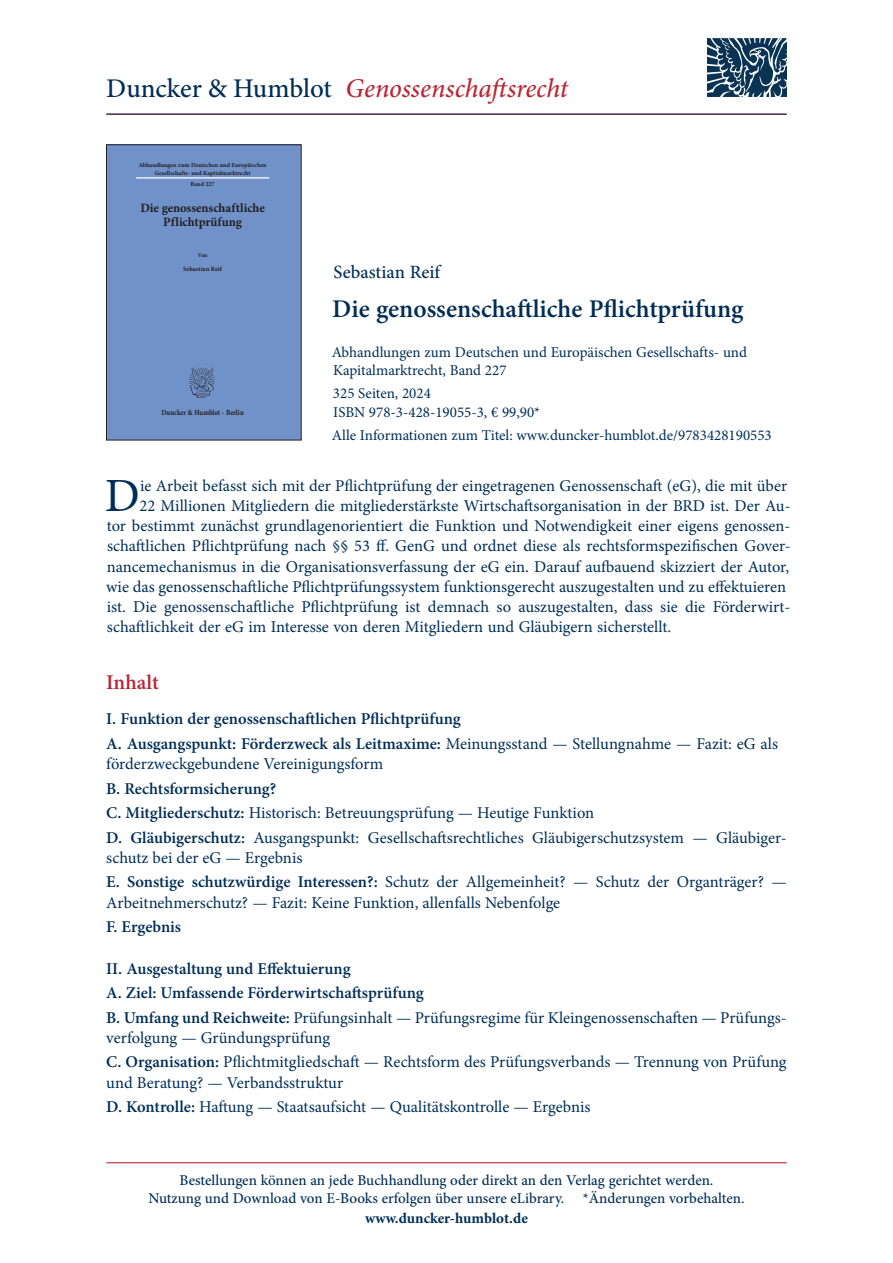
<style>
.page{position:relative;width:893px;height:1263px;background:#fff}
.page>*{position:absolute;margin:0;border:0;box-sizing:border-box;transform-origin:0 0}
.t1{font:47.7px "Minion Pro";color:#002d56}
.t2{font:italic 500 27px "Minion Pro";letter-spacing:-.005em;color:#b72837}
.t3{font:600 25.5px "Minion Pro";color:#002d56}
.t4{font:600 21px "Minion Pro";color:#b72837}
.t5{font:500 18.75px "Minion Pro";color:#002d56}
.t6{font:16.5px/24.5px "Minion Pro";color:#002d56}
.t7{font:600 16.5px/24.5px "Minion Pro";color:#002d56}
.t8{font:15px/18.8px "Minion Pro";color:#002d56}
.t9{font:500 15px/18px "Minion Pro";color:#002d56;text-align:center}
.t10{font:700 15px "Minion Pro";color:#002d56}
.t11{font:700 12.75px/14.2px "Minion Pro";letter-spacing:-.005em;color:#231f20;text-align:center}
.t12{font:700 7.8px "Minion Pro";letter-spacing:-.005em;color:#231f20;scale:.86 1}
.t13{font:700 6.45px "Minion Pro";letter-spacing:.005em;color:#231f20}
.t14{font:700 6.15px/7.2px "Minion Pro";color:#231f20;text-align:center}
.t15{font:700 5.7px "Minion Pro";color:#231f20}
.s1{font-style:normal;color:#002d56}
.s2{font-weight:400}
.s3{font-weight:600}
</style>
<div class="page">
<hr style="left:106px;top:1162px;width:681px;height:1px;background:#b72837">
<div style="left:106px;top:145px;width:195px;height:295px;background:#7192c9"></div>
<hr style="left:136px;top:177px;width:133px;height:2px;background:#fff">
<img style="left:189px;top:367px;width:26px;height:31px">
<div style="left:106px;top:145px;width:195px;height:295px;border:1px solid #231f20"></div>
<img style="left:707px;top:38px;width:79px;height:59px">
<hr style="left:106px;top:114px;width:681px;height:1px;background:#002d56">
<h2 class="t2" style="left:106px;top:70px;width:463px"><span class="s1">Duncker &amp; Humblot</span> Genossenschaftsrecht</h2>
<p class="t14" style="left:139px;top:162px;width:129px">Abhandlungen zum Deutschen und Europäischen<br>Gesellschafts- und Kapitalmarktrecht</p>
<p class="t14" style="left:191px;top:180px;width:26px">Band 227</p>
<p class="t11" style="left:140px;top:200px;width:126px">Die genossenschaftliche<br>Pflichtprüfung</p>
<p class="t15" style="left:198px;top:251px;width:11px">Von</p>
<p class="t13" style="left:183px;top:265px;width:40px">Sebastian Reif</p>
<p class="t12" style="left:161px;top:407px;width:97px">Duncker &amp; Humblot · Berlin</p>
<p class="t5" style="left:333px;top:260px;width:108px">Sebastian Reif</p>
<h3 class="t3" style="left:332px;top:291px;width:413px">Die genossenschaftliche Pflichtprüfung</h3>
<p class="t8" style="left:332px;top:343px;width:417px">Abhandlungen zum Deutschen und Europäischen Gesellschafts- und<br>Kapitalmarktrecht, Band 227</p>
<p class="t8" style="left:333px;top:384px;width:209px">325 Seiten, 2024<br>ISBN 978-3-428-19055-3, € 99,90*</p>
<p class="t8" style="left:332px;top:426px;width:442px">Alle Informationen zum Titel: www.duncker-humblot.de/9783428190553</p>
<h1 class="t1" style="left:105px;top:464px;width:37px">D</h1>
<p class="t6" style="left:140px;top:473px;width:648px">ie Arbeit befasst sich mit der Pflichtprüfung der eingetragenen Genossenschaft (eG), die mit über</p>
<p class="t6" style="left:140px;top:493px;width:653px">22 Millionen Mitgliedern die mitgliederstärkste Wirtschaftsorganisation in der BRD ist. Der Au-</p>
<p class="t6" style="left:107px;top:514px;width:685px">tor bestimmt zunächst grundlagenorientiert die Funktion und Notwendigkeit einer eigens genossen-</p>
<p class="t6" style="left:107px;top:534px;width:685px">schaftlichen Pflichtprüfung nach §§ 53 ff. GenG und ordnet diese als rechtsformspezifischen Gover-</p>
<p class="t6" style="left:107px;top:554px;width:684px">nancemechanismus in die Organisationsverfassung der eG ein. Darauf aufbauend skizziert der Autor,</p>
<p class="t6" style="left:106px;top:574px;width:681px">wie das genossenschaftliche Pflichtprüfungssystem funktionsgerecht auszugestalten und zu effektuieren</p>
<p class="t6" style="left:107px;top:595px;width:685px">ist. Die genossenschaftliche Pflichtprüfung ist demnach so auszugestalten, dass sie die Förderwirt-</p>
<p class="t6" style="left:107px;top:615px;width:566px">schaftlichkeit der eG im Interesse von deren Mitgliedern und Gläubigern sicherstellt.</p>
<p class="t4" style="left:106px;top:668px;width:54px">Inhalt</p>
<p class="t7" style="left:106px;top:707px;width:673px">I. Funktion der genossenschaftlichen Pflichtprüfung<br>A. Ausgangspunkt: Förderzweck als Leitmaxime: <span class="s2">Meinungsstand — Stellungnahme — Fazit: eG als</span></p>
<p class="t6" style="left:106px;top:752px;width:278px">förderzweckgebundene Vereinigungsform</p>
<p class="t6" style="left:106px;top:776px;width:682px"><span class="s3">B. Rechtsformsicherung?<br>C. Mitgliederschutz:</span> Historisch: Betreuungsprüfung — Heutige Funktion<br><span class="s3">D. Gläubigerschutz:</span> Ausgangspunkt: Gesellschaftsrechtliches Gläubigerschutzsystem — Gläubiger-</p>
<p class="t6" style="left:106px;top:845px;width:682px">schutz bei der eG — Ergebnis<br><span class="s3">E. Sonstige schutzwürdige Interessen?:</span> Schutz der Allgemeinheit? — Schutz der Organträger? —</p>
<p class="t6" style="left:106px;top:890px;width:455px">Arbeitnehmerschutz? — Fazit: Keine Funktion, allenfalls Nebenfolge</p>
<p class="t7" style="left:106px;top:914px;width:76px">F. Ergebnis</p>
<p class="t7" style="left:106px;top:956px;width:682px">II. Ausgestaltung und Effektuierung<br>A. Ziel: Umfassende Förderwirtschaftsprüfung<br>B. Umfang und Reichweite: <span class="s2">Prüfungsinhalt — Prüfungsregime für Kleingenossenschaften — Prüfungs-</span></p>
<p class="t6" style="left:106px;top:1025px;width:682px">verfolgung — Gründungsprüfung<br><span class="s3">C. Organisation:</span> Pflichtmitgliedschaft — Rechtsform des Prüfungsverbands — Trennung von Prüfung</p>
<p class="t6" style="left:106px;top:1070px;width:486px">und Beratung? — Verbandsstruktur<br><span class="s3">D. Kontrolle:</span> Haftung — Staatsaufsicht — Qualitätskontrolle — Ergebnis</p>
<p class="t9" style="left:148px;top:1171px;width:598px">Bestellungen können an jede Buchhandlung oder direkt an den Verlag gerichtet werden.<br>Nutzung und Download von E-Books erfolgen über unsere eLibrary. *Änderungen vorbehalten.</p>
<p class="t10" style="left:365px;top:1207px;width:164px">www.duncker-humblot.de</p>
</div>
